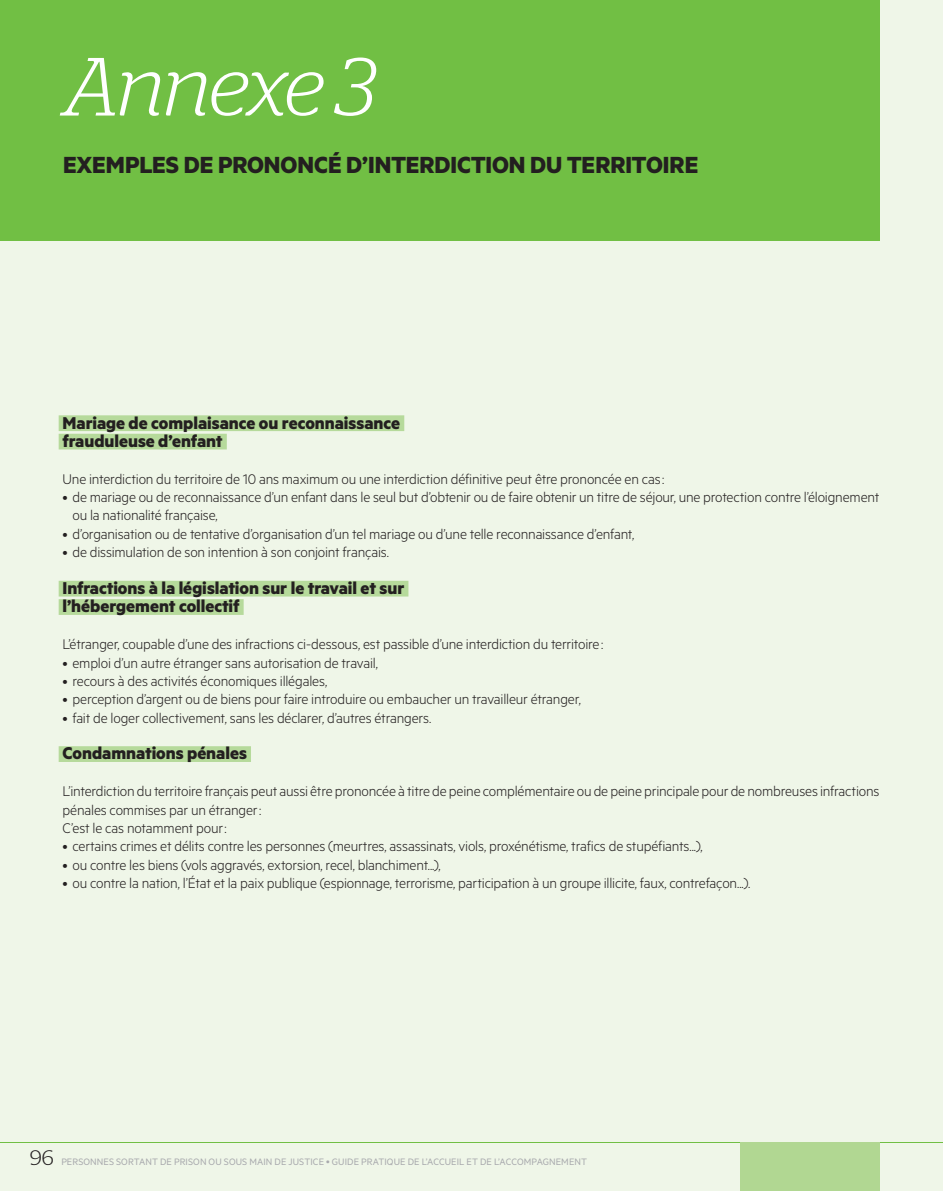
<style>
.page{position:relative;width:943px;height:1191px;background:#eff6e8}
.page>*{position:absolute;margin:0;border:0;box-sizing:border-box;transform-origin:0 0}
.t1{font:italic 300 82.25px "Stag";letter-spacing:-.03em;color:#fff}
.t2{font:700 26.25px "Metric";color:#231f20}
.t3{font:300 21px "Stag";color:#231f20}
.t4{font:700 19.25px/18.4px "Metric";letter-spacing:-.005em;color:#231f20}
.t5{font:300 15.75px/18.4px "Metric";letter-spacing:-.015em;color:#231f20}
.t6{font:10.5px "Metric";letter-spacing:.01em;color:#a8a9ad}
</style>
<div class="page">
<hr style="left:0;top:1142px;width:943px;height:1px;background:#71bf44">
<div style="left:0;top:0;width:880px;height:241px;background:#71bf44"></div>
<div style="left:740px;top:1142px;width:140px;height:49px;background:#b1d792"></div>
<div style="left:59px;top:415px;width:345px;height:16px;background:#b6da9b"></div>
<div style="left:59px;top:434px;width:168px;height:15px;background:#b6da9b"></div>
<div style="left:59px;top:581px;width:349px;height:15px;background:#b6da9b"></div>
<div style="left:59px;top:599px;width:185px;height:16px;background:#b6da9b"></div>
<div style="left:59px;top:746px;width:192px;height:16px;background:#b6da9b"></div>
<h1 class="t1" style="left:63px;top:40px;width:315px">Annexe 3</h1>
<h2 class="t2" style="left:63px;top:149px;width:636px">eXemPles de Prononcé d’interdiction du territoire</h2>
<p class="t4" style="left:63px;top:413px;width:339px">mariage de complaisance ou reconnaissance frauduleuse d’enfant</p>
<p class="t5" style="left:63px;top:469px;width:603px">Une interdiction du territoire de 10 ans maximum ou une interdiction définitive peut être prononcée en cas :</p>
<p class="t5" style="left:72px;top:487px;width:808px;text-indent:-10px">• de mariage ou de reconnaissance d’un enfant dans le seul but d’obtenir ou de faire obtenir un titre de séjour, une protection contre l’éloignement ou la nationalité française,</p>
<p class="t5" style="left:63px;top:524px;width:573px">• d’organisation ou de tentative d’organisation d’un tel mariage ou d’une telle reconnaissance d’enfant,</p>
<p class="t5" style="left:63px;top:542px;width:328px">• de dissimulation de son intention à son conjoint français.</p>
<p class="t4" style="left:63px;top:578px;width:343px">infractions à la législation sur le travail et sur l’hébergement collectif</p>
<p class="t5" style="left:63px;top:634px;width:542px">L’étranger, coupable d’une des infractions ci-dessous, est passible d’une interdiction du territoire :</p>
<p class="t5" style="left:63px;top:653px;width:317px">• emploi d’un autre étranger sans autorisation de travail,</p>
<p class="t5" style="left:63px;top:671px;width:266px">• recours à des activités économiques illégales,</p>
<p class="t5" style="left:63px;top:689px;width:520px">• perception d’argent ou de biens pour faire introduire ou embaucher un travailleur étranger,</p>
<p class="t5" style="left:63px;top:708px;width:370px">• fait de loger collectivement, sans les déclarer, d’autres étrangers.</p>
<p class="t4" style="left:63px;top:743px;width:186px">condamnations pénales</p>
<p class="t5" style="left:63px;top:781px;width:818px">L’interdiction du territoire français peut aussi être prononcée à titre de peine complémentaire ou de peine principale pour de nombreuses infractions pénales commises par un étranger :<br>C’est le cas notamment pour :</p>
<p class="t5" style="left:63px;top:836px;width:641px">• certains crimes et délits contre les personnes (meurtres, assassinats, viols, proxénétisme, trafics de stupéfiants...),</p>
<p class="t5" style="left:63px;top:855px;width:380px">• ou contre les biens (vols aggravés, extorsion, recel, blanchiment...),</p>
<p class="t5" style="left:63px;top:873px;width:689px">• ou contre la nation, l’État et la paix publique (espionnage, terrorisme, participation à un groupe illicite, faux, contrefaçon...).</p>
<h3 class="t3" style="left:30px;top:1145px;width:26px">96</h3>
<p class="t6" style="left:61px;top:1155px;width:527px">PERSONNES SORTANT DE PRISON OU SOUS MAIN DE JUSTICE • GUIDE PRATIQUE DE L’ACCUEIL ET DE L’ACCOMPAGNEMENT</p>
</div>
